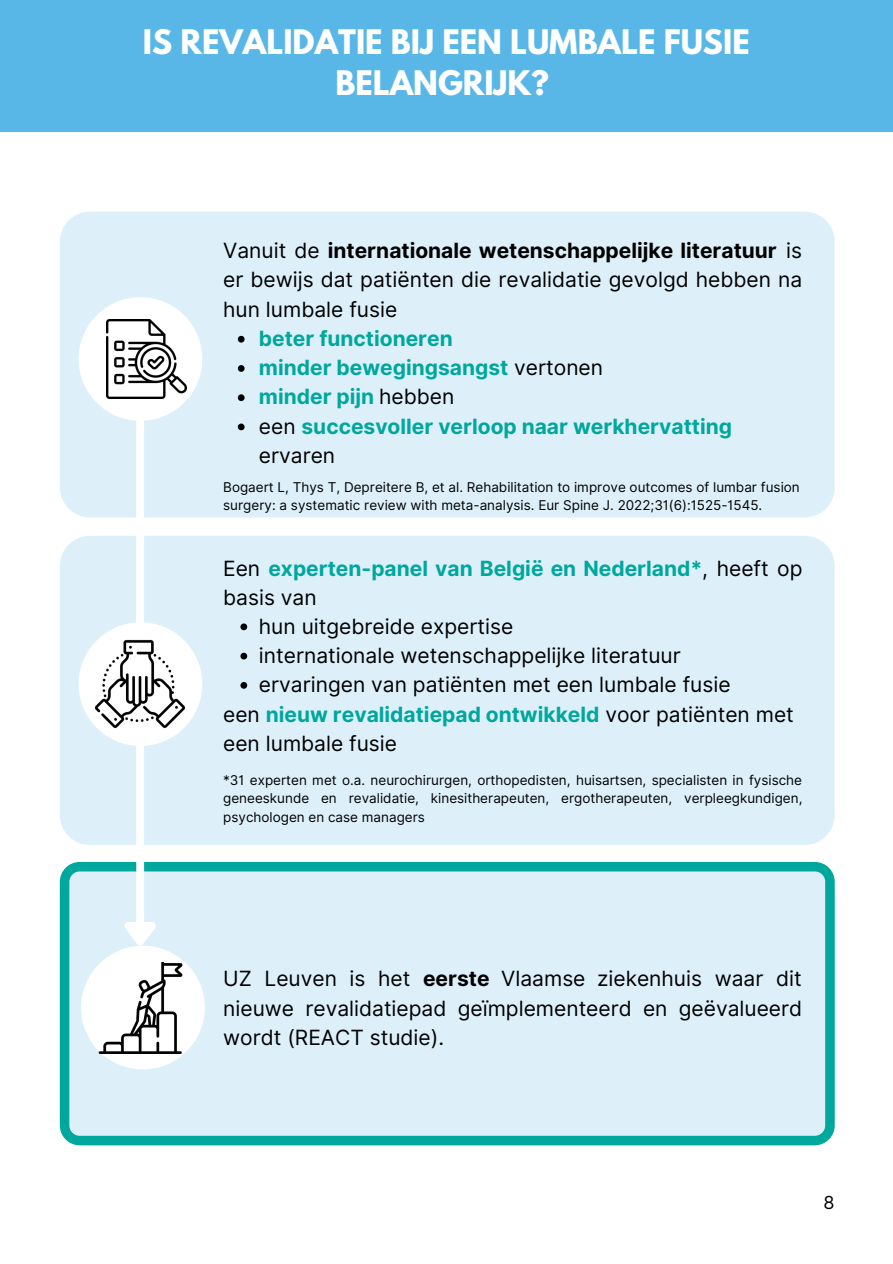
<style>
.page{position:relative;width:893px;height:1264px;background:#fff}
.page>*{position:absolute;margin:0;border:0;box-sizing:border-box;transform-origin:0 0}
.t1{font:700 30px/41.5px "League Spartan";color:#fff;text-align:center}
.t2{font:21px/29.2px "Inter";color:#000;text-align:justify}
.t3{font:700 21px/29.2px "Inter";color:#00a79d}
.t4{font:18px "Inter";color:#000}
.t5{font:13.5px/18.8px "Inter";color:#000;text-align:justify}
.s1{font-weight:700}
.s2{font-weight:400;color:#000}
.s3{font-weight:700;color:#00a79d}
</style>
<div class="page">
<div style="left:60px;top:211px;width:774px;height:306px;background:#ddf0fa;border-radius:30px"></div>
<div style="left:79px;top:297px;width:123px;height:124px;background:#fff;border-radius:50%"></div>
<div style="left:0;top:0;width:892px;height:132px;background:#59b7e7"></div>
<div style="left:60px;top:536px;width:774px;height:309px;background:#ddf0fa;border-radius:30px"></div>
<svg style="left:60px;top:862px;width:774px;height:283px;background:#c8e9f1"></svg>
<div style="left:136px;top:385px;width:8px;height:536px;background:#fff"></div>
<svg style="left:113px;top:914px;width:50px;height:38px"></svg>
<img style="left:107px;top:319px;width:79px;height:80px">
<div style="left:79px;top:622px;width:123px;height:124px;background:#fff;border-radius:50%"></div>
<img style="left:96px;top:639px;width:89px;height:89px">
<div style="left:81px;top:945px;width:124px;height:124px;background:#fff;border-radius:50%"></div>
<img style="left:94px;top:962px;width:92px;height:91px">
<svg style="left:238px;top:336px;width:6px;height:6px"></svg>
<svg style="left:238px;top:365px;width:6px;height:7px"></svg>
<svg style="left:238px;top:394px;width:6px;height:7px"></svg>
<svg style="left:238px;top:423px;width:6px;height:7px"></svg>
<svg style="left:240px;top:623px;width:7px;height:7px"></svg>
<svg style="left:240px;top:652px;width:7px;height:7px"></svg>
<svg style="left:240px;top:682px;width:7px;height:6px"></svg>
<h1 class="t1" style="left:143px;top:24px;width:608px">IS REVALIDATIE BIJ EEN LUMBALE FUSIE<br>BELANGRIJK?</h1>
<p class="t2" style="left:223px;top:236px;width:580px">Vanuit de <span class="s1">internationale wetenschappelijke literatuur</span> is er bewijs dat patiënten die revalidatie gevolgd hebben na hun lumbale fusie</p>
<p class="t3" style="left:259px;top:324px;width:474px">beter functioneren<br>minder bewegingsangst <span class="s2">vertonen<br></span>minder pijn <span class="s2">hebben<br>een</span> succesvoller verloop naar werkhervatting <span class="s2">ervaren</span></p>
<p class="t5" style="left:223px;top:477px;width:578px;line-height:18px">Bogaert L, Thys T, Depreitere B, et al. Rehabilitation to improve outcomes of lumbar fusion surgery: a systematic review with meta-analysis. Eur Spine J. 2022;31(6):1525-1545.</p>
<p class="t3" style="left:223px;top:553px;width:581px"><span class="s2">Een</span> experten-panel van België en Nederland*<span class="s2">, heeft op basis van</span></p>
<p class="t2" style="left:259px;top:611px;width:473px;text-align:left">hun uitgebreide expertise<br>internationale wetenschappelijke literatuur ervaringen van patiënten met een lumbale fusie</p>
<p class="t2" style="left:223px;top:699px;width:572px">een <span class="s3">nieuw revalidatiepad ontwikkeld</span> voor patiënten met een lumbale fusie</p>
<p class="t5" style="left:223px;top:770px;width:580px">*31 experten met o.a. neurochirurgen, orthopedisten, huisartsen, specialisten in fysische geneeskunde en revalidatie, kinesitherapeuten, ergotherapeuten, verpleegkundigen, psychologen en case managers</p>
<p class="t2" style="left:223px;top:964px;width:580px">UZ Leuven is het <span class="s1">eerste</span> Vlaamse ziekenhuis waar dit nieuwe revalidatiepad geïmplementeerd en geëvalueerd wordt (REACT studie).</p>
<p class="t4" style="left:823px;top:1191px;width:13px">8</p>
</div>
